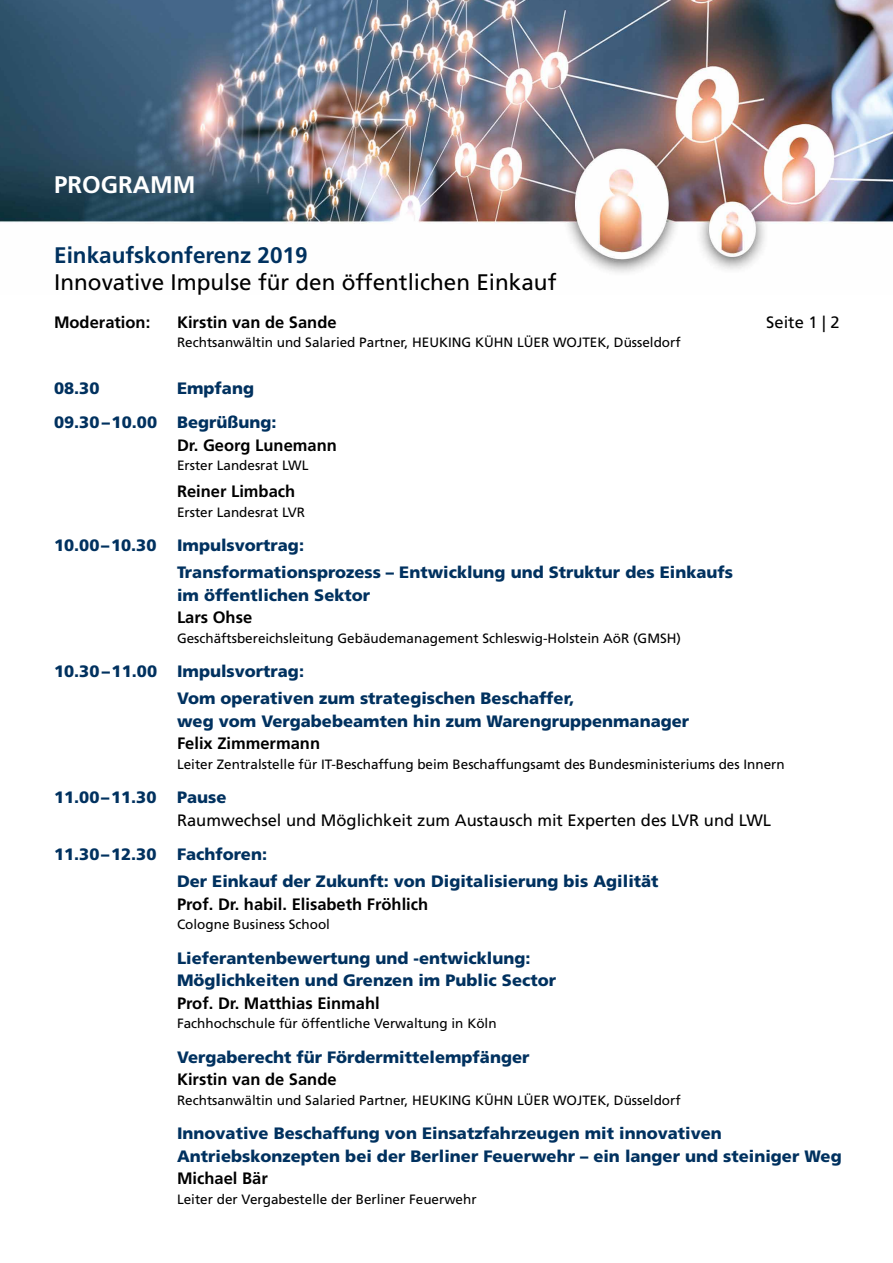
<style>
.page{position:relative;width:893px;height:1263px;background:#fff}
.page>*{position:absolute;margin:0;border:0;box-sizing:border-box;transform-origin:0 0}
.t1{font:700 24px "Frutiger LT";color:#fff}
.t2{font:22.5px "Frutiger LT";color:#000}
.t3{font:700 22.5px "Frutiger LT";color:#00315f}
.t4{font:900 16.5px/27px "Frutiger LT";color:#00315f}
.t5{font:700 16.5px "Frutiger LT";color:#000}
.t6{font:16.5px "Frutiger LT";color:#000}
.t7{font:13.5px "Frutiger LT";color:#000}
</style>
<div class="page">
<img style="left:0;top:0;width:893px;height:273px">
<h1 class="t1" style="left:54px;top:171px;width:143px">PROGRAMM</h1>
<h2 class="t3" style="left:54px;top:241px;width:255px">Einkaufskonferenz 2019</h2>
<h2 class="t2" style="left:54px;top:268px;width:504px">Innovative Impulse für den öffentlichen Einkauf</h2>
<p class="t5" style="left:54px;top:312px;width:98px">Moderation:</p>
<p class="t5" style="left:177px;top:312px;width:161px">Kirstin van de Sande</p>
<p class="t6" style="left:766px;top:312px;width:75px">Seite 1 | 2</p>
<p class="t7" style="left:177px;top:335px;width:505px">Rechtsanwältin und Salaried Partner, HEUKING KÜHN LÜER WOJTEK, Düsseldorf</p>
<p class="t4" style="left:54px;top:374px;width:47px">08.30</p>
<p class="t4" style="left:54px;top:371px;width:224px;line-height:34.5px;text-indent:123px">Empfang<br>09.30–10.00 Begrüßung:</p>
<p class="t5" style="left:177px;top:435px;width:161px">Dr. Georg Lunemann</p>
<p class="t7" style="left:177px;top:458px;width:133px">Erster Landesrat LWL</p>
<p class="t5" style="left:177px;top:482px;width:120px">Reiner Limbach</p>
<p class="t7" style="left:177px;top:504px;width:130px">Erster Landesrat LVR</p>
<p class="t4" style="left:177px;top:532px;width:558px;text-indent:-123px">10.00–10.30 Impulsvortrag:<br>Transformationsprozess – Entwicklung und Struktur des Einkaufs</p>
<p class="t4" style="left:177px;top:581px;width:195px">im öffentlichen Sektor</p>
<p class="t5" style="left:177px;top:608px;width:77px">Lars Ohse</p>
<p class="t7" style="left:177px;top:630px;width:506px">Geschäftsbereichsleitung Gebäudemanagement Schleswig-Holstein AöR (GMSH)</p>
<p class="t4" style="left:177px;top:658px;width:399px;text-indent:-123px">10.30–11.00 Impulsvortrag:<br>Vom operativen zum strategischen Beschaffer,</p>
<p class="t4" style="left:177px;top:707px;width:514px">weg vom Vergabebeamten hin zum Warengruppenmanager</p>
<p class="t5" style="left:177px;top:734px;width:145px">Felix Zimmermann</p>
<p class="t7" style="left:177px;top:756px;width:609px">Leiter Zentralstelle für IT-Beschaffung beim Beschaffungsamt des Bundesministeriums des Innern</p>
<p class="t4" style="left:54px;top:784px;width:174px">11.00–11.30 Pause</p>
<p class="t6" style="left:177px;top:810px;width:596px">Raumwechsel und Möglichkeit zum Austausch mit Experten des LVR und LWL</p>
<p class="t4" style="left:177px;top:841px;width:483px;text-indent:-123px">11.30–12.30 Fachforen:<br>Der Einkauf der Zukunft: von Digitalisierung bis Agilität</p>
<p class="t5" style="left:177px;top:894px;width:253px">Prof. Dr. habil. Elisabeth Fröhlich</p>
<p class="t7" style="left:177px;top:917px;width:155px">Cologne Business School</p>
<p class="t4" style="left:177px;top:947px;width:380px;line-height:22.5px">Lieferantenbewertung und -entwicklung:<br>Möglichkeiten und Grenzen im Public Sector</p>
<p class="t5" style="left:177px;top:993px;width:204px">Prof. Dr. Matthias Einmahl</p>
<p class="t7" style="left:177px;top:1016px;width:321px">Fachhochschule für öffentliche Verwaltung in Köln</p>
<p class="t4" style="left:177px;top:1043px;width:354px">Vergaberecht für Fördermittelempfänger</p>
<p class="t5" style="left:177px;top:1070px;width:161px">Kirstin van de Sande</p>
<p class="t7" style="left:177px;top:1092px;width:505px">Rechtsanwältin und Salaried Partner, HEUKING KÜHN LÜER WOJTEK, Düsseldorf</p>
<p class="t4" style="left:177px;top:1122px;width:666px;line-height:22.5px">Innovative Beschaffung von Einsatzfahrzeugen mit innovativen<br>Antriebskonzepten bei der Berliner Feuerwehr – ein langer und steiniger Weg</p>
<p class="t5" style="left:177px;top:1169px;width:92px">Michael Bär</p>
<p class="t7" style="left:177px;top:1191px;width:301px">Leiter der Vergabestelle der Berliner Feuerwehr</p>
</div>
